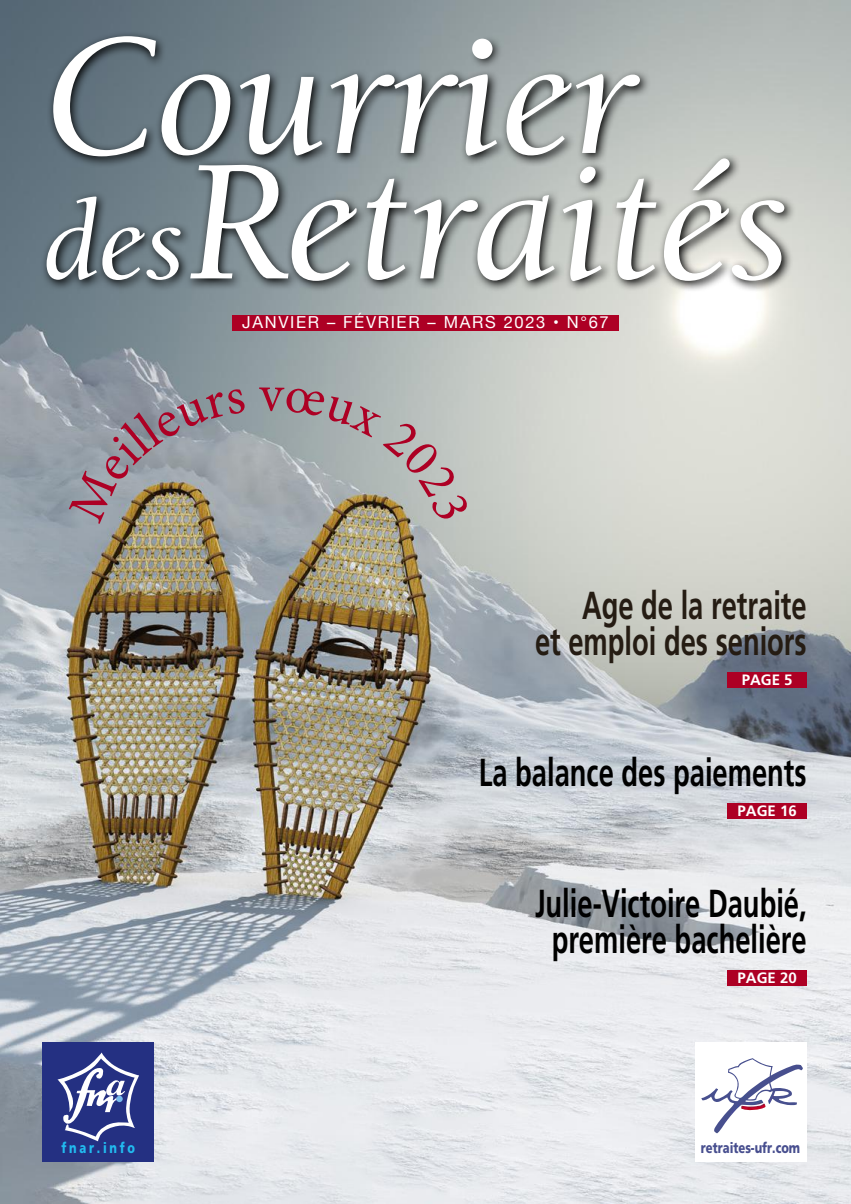
<style>
.page{position:relative;width:851px;height:1204px;background:#fff}
.page>*{position:absolute;margin:0;border:0;box-sizing:border-box;transform-origin:0 0}
.t1{font:178.5px "Berkeley Oldstyle IT Cby BT Med Ital";letter-spacing:.01em;color:#fff}
.t2{font:700 39px/36px "Frutiger LT Std";color:#000;text-align:center;scale:.7 1}
.t3{font:700 39px/36px "Frutiger LT Std";color:#251c13;text-align:right;scale:.7 1}
.t4{font:16.5px "Helvetica Neue";letter-spacing:.1em;color:#fff}
.t5{font:700 15px "Frutiger LT Std";color:#fff}
.t6{font:900 14.85px "Frutiger LT Std";color:#484f8f;scale:.76 1}
.t7{font:900 14.85px "Frutiger LT Std";letter-spacing:.24em;color:#21bbef;scale:.76 1}
.s1{font-size:115.95px}
</style>
<div class="page">
<img style="left:0;top:0;width:850px;height:1203px">
<svg style="left:41px;top:152px;width:754px;height:141px;background:#82898a"></svg>
<svg style="left:47px;top:31px;width:604px;height:137px;background:#6f7a7e"></svg>
<div style="left:727px;top:672px;width:79px;height:15px;background:#ad0024"></div>
<div style="left:727px;top:803px;width:79px;height:15px;background:#ad0024"></div>
<div style="left:727px;top:970px;width:79px;height:15px;background:#ad0024"></div>
<div style="left:695px;top:1042px;width:111px;height:119px;background:#fff"></div>
<img style="left:701px;top:1058px;width:101px;height:75px">
<div style="left:232px;top:315px;width:386px;height:15px;background:#ad0024"></div>
<div style="left:472px;top:39px;width:20px;height:20px;background:#fff;border-radius:50%"></div>
<div style="left:43px;top:1042px;width:111px;height:119px;background:#243082"></div>
<svg style="left:57px;top:1052px;width:82px;height:89px"></svg>
<div style="left:116px;top:1095px;width:7px;height:7px;background:#78bced;border-radius:50%"></div>
<svg style="left:68px;top:388px;width:177px;height:136px;background:#969c9d"></svg>
<svg style="left:259px;top:387px;width:210px;height:135px;background:#abb2af"></svg>
<h1 class="t1" style="left:47px;top:-11px;width:592px">Courrier</h1>
<h1 class="t1" style="left:47px;top:114px;width:749px"><span class="s1">des</span>Retraités</h1>
<p class="t4" style="left:242px;top:310px;width:368px">JANVIER – FÉVRIER – MARS 2023 • N°67</p>
<p class="t3" style="left:535px;top:587px;width:389px">Age de la retraite<br>et emploi des seniors</p>
<p class="t5" style="left:741px;top:670px;width:52px">PAGE 5</p>
<p class="t2" style="left:478px;top:754px;width:470px">La balance des paiements</p>
<p class="t5" style="left:737px;top:801px;width:61px">PAGE 16</p>
<p class="t7" style="left:62px;top:1138px;width:98px">fnar.info</p>
<p class="t2" style="left:535px;top:885px;width:389px">Julie-Victoire Daubié, première bachelière</p>
<p class="t5" style="left:737px;top:968px;width:61px">PAGE 20</p>
<p class="t6" style="left:700px;top:1138px;width:132px">retraites-ufr.com</p>
</div>
